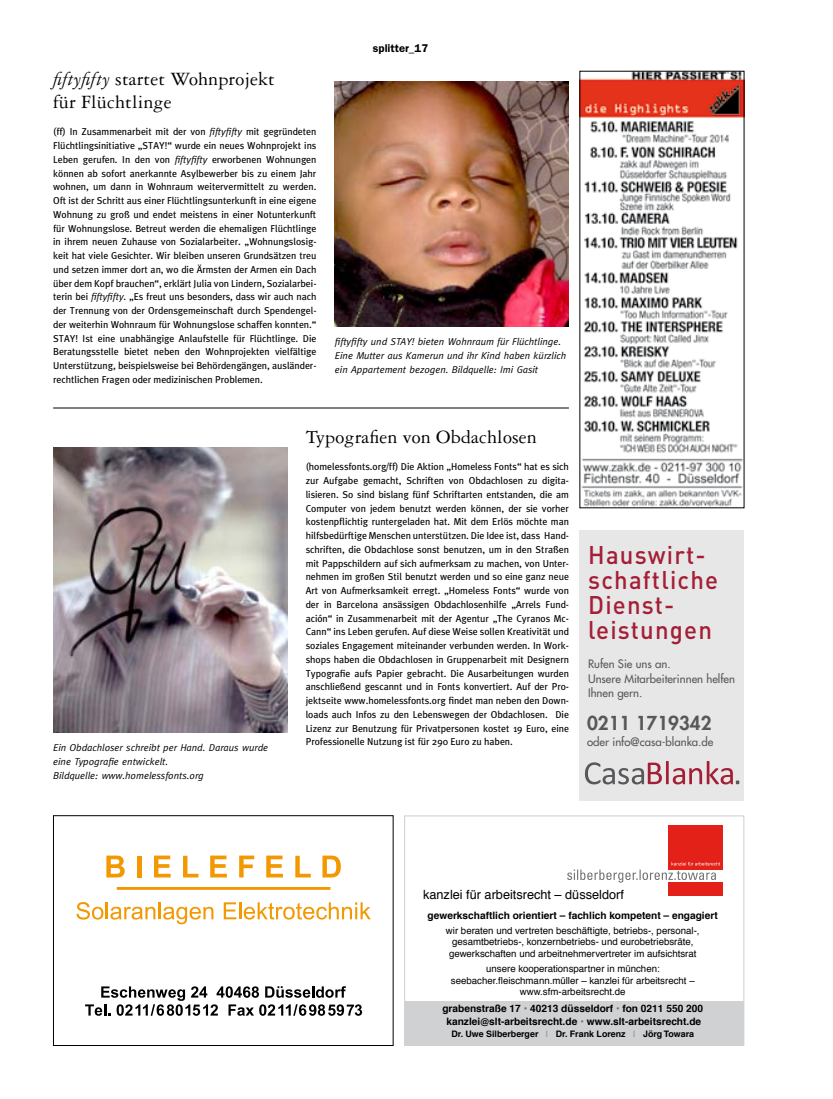
<style>
.page{position:relative;width:833px;height:1099px;background:#fff}
.page>*{position:absolute;margin:0;border:0;box-sizing:border-box;transform-origin:0 0}
.t1{font:500 25.25px/25.2px "DIN";letter-spacing:.05em;color:#a41f35;scale:.95 1}
.Kulturtip_Headline{font:20px "Garamond Three";letter-spacing:.01em;color:#000}
.t2{font:800 18.75px "Futura";color:#58585a}
.t3{font:12.75px "Helvetica";color:#000}
.t4{font:11.38px/14.2px "Futura";color:#58585a}
.Rubrik_rechts{font:600 11.25px "Franklin Gothic";color:#000}
.t5{font:700 10.12px/12.2px "Helvetica";color:#000;text-align:center}
.Kulturtip{font:10px/13.8px "Meta";color:#000;text-align:justify}
.Kulturtip_Zeit_Ort{font:italic 10px/13.8px "Meta";color:#000}
.t6{font:9.62px/11.6px "Helvetica";color:#000;text-align:center}
.t7{font:700 8.88px "Helvetica";color:#000}
.s1{font-style:italic}
.s2{color:#707172}
.s3{color:#9c9e9f}
</style>
<div class="page">
<svg style="left:106px;top:855px;width:19px;height:22px"></svg>
<hr style="left:137px;top:855px;width:4px;height:22px;background:#f39800">
<svg style="left:154px;top:855px;width:17px;height:22px"></svg>
<svg style="left:183px;top:855px;width:15px;height:22px"></svg>
<svg style="left:210px;top:855px;width:17px;height:22px"></svg>
<svg style="left:239px;top:855px;width:15px;height:22px"></svg>
<svg style="left:266px;top:855px;width:17px;height:22px"></svg>
<svg style="left:295px;top:855px;width:16px;height:22px"></svg>
<svg style="left:322px;top:855px;width:19px;height:22px"></svg>
<svg style="left:76px;top:902px;width:137px;height:22px"></svg>
<svg style="left:224px;top:902px;width:147px;height:17px"></svg>
<svg style="left:85px;top:986px;width:277px;height:29px"></svg>
<hr style="left:117px;top:887px;width:213px;height:2px;background:#f39800">
<div style="left:53px;top:815px;width:340px;height:230px;border:1px solid #000"></div>
<img style="left:581px;top:73px;width:161px;height:433px">
<svg style="left:406px;top:869px;width:336px;height:174px"></svg>
<div style="left:668px;top:825px;width:55px;height:44px;background:#e32119"></div>
<div style="left:668px;top:882px;width:55px;height:13px;background:#e32119"></div>
<svg style="left:567px;top:862px;width:153px;height:20px"></svg>
<div style="left:404px;top:815px;width:340px;height:230px;border:1px solid #cfd2d3"></div>
<div style="left:579px;top:530px;width:165px;height:270px;background:#e7e7e8"></div>
<svg style="left:585px;top:761px;width:154px;height:23px"></svg>
<img style="left:53px;top:447px;width:234px;height:286px">
<hr style="left:53px;top:407px;width:516px;height:1px;background:#000">
<img style="left:335px;top:81px;width:234px;height:245px">
<p class="Kulturtip_Headline" style="left:53px;top:68px;width:223px"><span class="s1">fiftyfifty</span> startet Wohnprojekt</p>
<p class="Kulturtip_Headline" style="left:53px;top:91px;width:120px">für Flüchtlinge</p>
<p class="Kulturtip" style="left:53px;top:125px;width:265px">(ff) In Zusammenarbeit mit der von <span class="s1">fiftyfifty</span> mit gegründeten Flüchtlingsinitiative „STAY!“ wurde ein neues Wohnprojekt ins Leben gerufen. In den von <span class="s1">fiftyfifty</span> erworbenen Wohnungen können ab sofort anerkannte Asylbewerber bis zu einem Jahr wohnen, um dann in Wohnraum weitervermittelt zu werden.<br>Oft ist der Schritt aus einer Flüchtlingsunterkunft in eine eigene Wohnung zu groß und endet meistens in einer Notunterkunft für Wohnungslose. Betreut werden die ehemaligen Flüchtlinge in ihrem neuen Zuhause von Sozialarbeiter. „Wohnungslosig&shy;keit hat viele Gesichter. Wir bleiben unseren Grundsätzen treu und setzen immer dort an, wo die Ärmsten der Armen ein Dach über dem Kopf brauchen“, erklärt Julia von Lindern, Sozialarbei&shy;terin bei <span class="s1">fiftyfifty</span>. „Es freut uns besonders, dass wir auch nach der Trennung von der Ordensgemeinschaft durch Spendengel&shy;der weiterhin Wohnraum für Wohnungslose schaffen konnten.“ STAY! Ist eine unabhängige Anlaufstelle für Flüchtlinge. Die Beratungsstelle bietet neben den Wohnprojekten vielfältige Unterstützung, beispielsweise bei Behördengängen, ausländer&shy;rechtlichen Fragen oder medizinischen Problemen.</p>
<p class="Rubrik_rechts" style="left:373px;top:41px;width:57px">splitter_17</p>
<p class="Kulturtip_Zeit_Ort" style="left:335px;top:335px;width:233px">fiftyfifty und STAY! bieten Wohnraum für Flüchtlinge.<br>Eine Mutter aus Kamerun und ihr Kind haben kürzlich ein Appartement bezogen. Bildquelle: Imi Gasit</p>
<p class="Kulturtip_Zeit_Ort" style="left:53px;top:740px;width:216px">Ein Obdachloser schreibt per Hand. Daraus wurde eine Typografie entwickelt.</p>
<p class="Kulturtip_Zeit_Ort" style="left:53px;top:768px;width:152px">Bildquelle: www.homelessfonts.org</p>
<p class="Kulturtip_Headline" style="left:306px;top:426px;width:233px">Typografien von Obdachlosen</p>
<p class="Kulturtip" style="left:306px;top:460px;width:265px">(homelessfonts.org/ff) Die Aktion „Homeless Fonts“ hat es sich zur Aufgabe gemacht, Schriften von Obdachlosen zu digita&shy;lisieren. So sind bislang fünf Schriftarten entstanden, die am Computer von jedem benutzt werden können, der sie vorher kostenpflichtig runtergeladen hat. Mit dem Erlös möchte man hilfsbedürftige Menschen unterstützen. Die Idee ist, dass Hand&shy;schriften, die Obdachlose sonst benutzen, um in den Straßen mit Pappschildern auf sich aufmerksam zu machen, von Unter&shy;nehmen im großen Stil benutzt werden und so eine ganz neue Art von Aufmerksamkeit erregt. „Homeless Fonts“ wurde von der in Barcelona ansässigen Obdachlosenhilfe „Arrels Fund&shy;ación“ in Zusammenarbeit mit der Agentur „The Cyranos Mc-Cann“ ins Leben gerufen. Auf diese Weise sollen Kreativität und soziales Engagement miteinander verbunden werden. In Work&shy;shops haben die Obdachlosen in Gruppenarbeit mit Designern Typografie aufs Papier gebracht. Die Ausarbeitungen wurden anschließend gescannt und in Fonts konvertiert. Auf der Pro&shy;jektseite www.homelessfonts.org findet man neben den Down&shy;loads auch Infos zu den Lebenswegen der Obdachlosen. Die Lizenz zur Benutzung für Privatpersonen kostet 19 Euro, eine Professionelle Nutzung ist für 290 Euro zu haben.</p>
<p class="t1" style="left:588px;top:541px;width:138px">Hauswirt&shy;schaftliche<br>Dienst - leistungen</p>
<p class="t4" style="left:588px;top:657px;width:148px">Rufen Sie uns an.<br>Unsere Mitarbeiterinnen helfen<br>Ihnen gern.</p>
<p class="t2" style="left:587px;top:711px;width:126px">0211 1719342</p>
<p class="t4" style="left:587px;top:734px;width:128px">oder info@casa-blanka.de</p>
<p class="t3" style="left:423px;top:884px;width:202px">kanzlei für arbeitsrecht – düsseldorf</p>
<p class="t5" style="left:427px;top:909px;width:292px">gewerkschaftlich orientiert – fachlich kompetent – engagiert</p>
<p class="t6" style="left:446px;top:924px;width:255px">wir beraten und vertreten beschäftigte, betriebs-, personal-, gesamtbetriebs-, konzernbetriebs- und eurobetriebsräte, gewerkschaften und arbeitnehmervertreter im aufsichtsrat</p>
<p class="t6" style="left:451px;top:963px;width:245px">unsere kooperationspartner in münchen: seebacher.fleischmann.müller – kanzlei für arbeitsrecht – www.sfm-arbeitsrecht.de</p>
<p class="t5" style="left:442px;top:1002px;width:262px">grabenstraße 17 <span class="s2">•</span> 40213 düsseldorf <span class="s2">•</span> fon 0211 550 200 kanzlei@slt-arbeitsrecht.de <span class="s2">•</span> www.slt-arbeitsrecht.de</p>
<p class="t7" style="left:451px;top:1026px;width:244px">Dr. Uwe Silberberger <span class="s3">|</span> Dr. Frank Lorenz <span class="s3">|</span> Jörg Towara</p>
</div>
